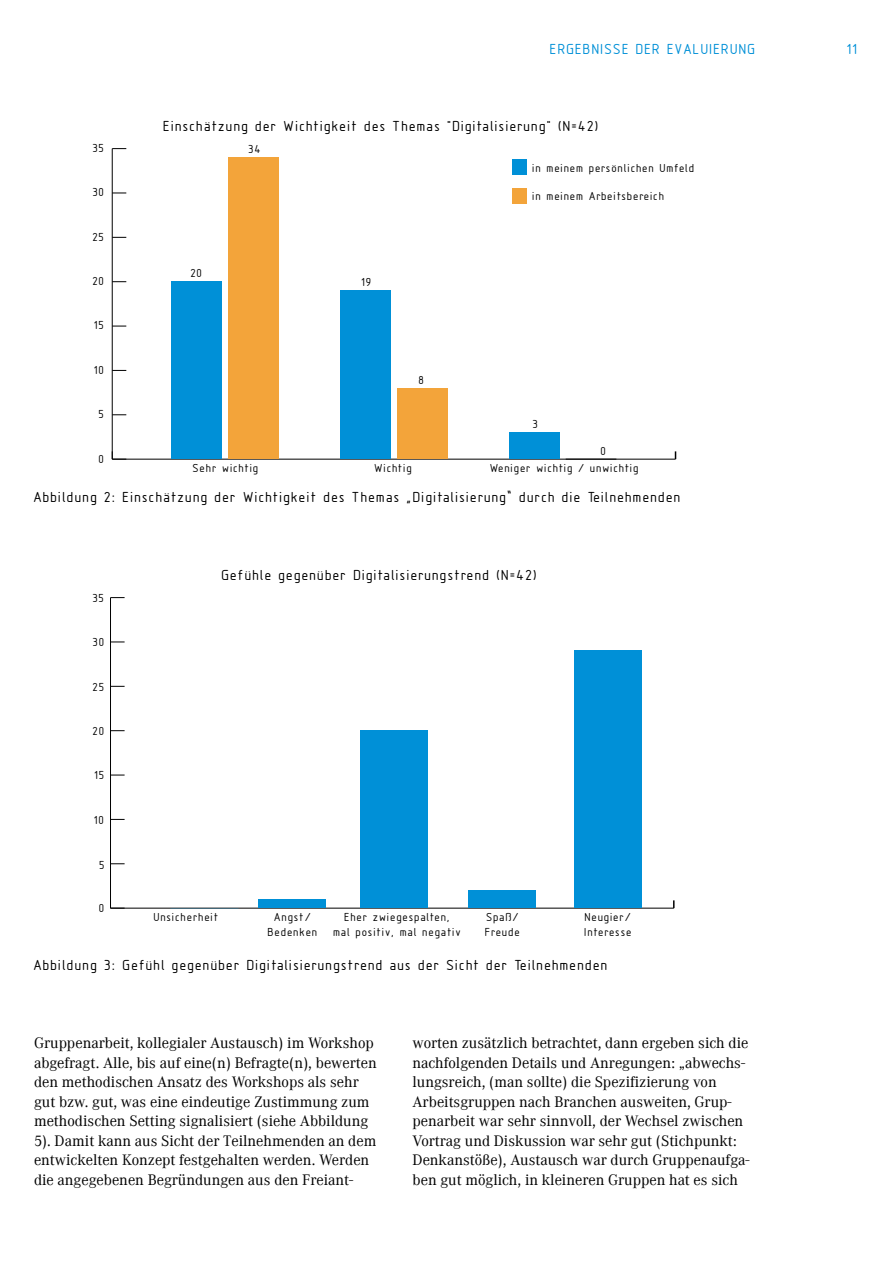
<style>
.page{position:relative;width:893px;height:1263px;background:#fff}
.page>*{position:absolute;margin:0;border:0;box-sizing:border-box;transform-origin:0 0}
.t1{font:15px/19.5px "Corporate ABQ";color:#000}
.t2{font:15px "Isonorm 3098 LW20";color:#000}
.t3{font:15px "Isonorm 3098 LW20";color:#0090d7}
.t4{font:12px/15px "Isonorm 3098 LW20";color:#000;text-align:center}
</style>
<div class="page">
<hr style="left:112px;top:459px;width:563px;height:1px;background:#000">
<hr style="left:112px;top:149px;width:1px;height:310px;background:#000">
<svg style="left:112px;top:451px;width:14px;height:9px"></svg>
<svg style="left:112px;top:414px;width:14px;height:1px"></svg>
<svg style="left:112px;top:370px;width:14px;height:1px"></svg>
<svg style="left:112px;top:326px;width:14px;height:1px"></svg>
<svg style="left:112px;top:281px;width:14px;height:1px"></svg>
<svg style="left:112px;top:237px;width:14px;height:1px"></svg>
<svg style="left:112px;top:193px;width:14px;height:1px"></svg>
<svg style="left:112px;top:148px;width:14px;height:1px"></svg>
<div style="left:509px;top:432px;width:51px;height:27px;background:#0090d7"></div>
<div style="left:397px;top:388px;width:50px;height:71px;background:#f3a43a"></div>
<div style="left:340px;top:291px;width:51px;height:168px;background:#0090d7"></div>
<div style="left:228px;top:157px;width:50px;height:302px;background:#f3a43a"></div>
<div style="left:171px;top:282px;width:51px;height:177px;background:#0090d7"></div>
<div style="left:512px;top:188px;width:14px;height:16px;background:#f3a43a"></div>
<div style="left:512px;top:159px;width:14px;height:16px;background:#0090d7"></div>
<hr style="left:111px;top:908px;width:563px;height:1px;background:#000">
<svg style="left:673px;top:900px;width:2px;height:8px"></svg>
<hr style="left:110px;top:598px;width:1px;height:310px;background:#000">
<svg style="left:110px;top:907px;width:15px;height:2px"></svg>
<svg style="left:111px;top:863px;width:14px;height:1px"></svg>
<svg style="left:111px;top:819px;width:14px;height:1px"></svg>
<svg style="left:111px;top:775px;width:14px;height:1px"></svg>
<svg style="left:111px;top:730px;width:14px;height:1px"></svg>
<svg style="left:111px;top:686px;width:14px;height:1px"></svg>
<svg style="left:111px;top:642px;width:14px;height:1px"></svg>
<svg style="left:111px;top:597px;width:14px;height:1px"></svg>
<div style="left:574px;top:651px;width:67px;height:257px;background:#0090d7"></div>
<div style="left:468px;top:890px;width:67px;height:18px;background:#0090d7"></div>
<div style="left:360px;top:731px;width:68px;height:177px;background:#0090d7"></div>
<div style="left:258px;top:899px;width:67px;height:9px;background:#0090d7"></div>
<p class="t3" style="left:551px;top:41px;width:208px">ERGEBNISSE DER EVAlUIERUNG</p>
<p class="t3" style="left:847px;top:41px;width:13px">11</p>
<p class="t2" style="left:164px;top:119px;width:438px">Einschätzung der Wichtigkeit des Themas "Digitalisierung" (N=42)</p>
<p class="t4" style="left:93px;top:141px;width:14px">35</p>
<p class="t4" style="left:249px;top:142px;width:15px">34</p>
<p class="t4" style="left:93px;top:185px;width:14px">30</p>
<p class="t4" style="left:93px;top:229px;width:14px">25</p>
<p class="t4" style="left:93px;top:274px;width:14px">20</p>
<p class="t4" style="left:95px;top:318px;width:12px">15</p>
<p class="t4" style="left:95px;top:362px;width:12px">10</p>
<p class="t4" style="left:99px;top:407px;width:8px">5</p>
<p class="t4" style="left:191px;top:266px;width:14px">20</p>
<p class="t4" style="left:362px;top:275px;width:12px">19</p>
<p class="t4" style="left:419px;top:373px;width:8px">8</p>
<p class="t4" style="left:533px;top:160px;width:164px">in meinem persönlichen Umfeld</p>
<p class="t4" style="left:533px;top:188px;width:134px">in meinem Arbeitsbereich</p>
<p class="t4" style="left:533px;top:417px;width:8px">3</p>
<p class="t4" style="left:99px;top:451px;width:8px">0</p>
<p class="t4" style="left:601px;top:443px;width:8px">0</p>
<p class="t4" style="left:193px;top:460px;width:68px">Sehr wichtig</p>
<p class="t4" style="left:375px;top:460px;width:40px">Wichtig</p>
<p class="t4" style="left:490px;top:460px;width:151px">Weniger wichtig / unwichtig</p>
<p class="t2" style="left:34px;top:489px;width:650px">Abbildung 2: Einschätzung der Wichtigkeit des Themas „Digitalisierung“ durch die Teilnehmenden</p>
<p class="t4" style="left:93px;top:591px;width:14px">35</p>
<p class="t4" style="left:93px;top:635px;width:14px">30</p>
<p class="t4" style="left:93px;top:679px;width:14px">25</p>
<p class="t4" style="left:93px;top:724px;width:14px">20</p>
<p class="t4" style="left:95px;top:768px;width:12px">15</p>
<p class="t4" style="left:95px;top:812px;width:12px">10</p>
<p class="t4" style="left:100px;top:857px;width:8px">5</p>
<p class="t4" style="left:99px;top:901px;width:8px">0</p>
<p class="t2" style="left:222px;top:568px;width:318px">Gefühle gegenüber Digitalisierungstrend (N=42)</p>
<p class="t4" style="left:154px;top:909px;width:67px">Unsicherheit</p>
<p class="t4" style="left:268px;top:909px;width:52px">Angst/<br>Bedenken</p>
<p class="t4" style="left:334px;top:909px;width:130px">Eher zwiegespalten,<br>mal positiv, mal negativ</p>
<p class="t4" style="left:486px;top:909px;width:37px;text-align:left">Spaß/<br>Freude</p>
<p class="t4" style="left:585px;top:909px;width:50px;text-align:left">Neugier/<br>Interesse</p>
<p class="t2" style="left:34px;top:957px;width:577px">Abbildung 3: Gefühl gegenüber Digitalisierungstrend aus der Sicht der Teilnehmenden</p>
<p class="t1" style="left:34px;top:1033px;width:344px">Gruppenarbeit, kollegialer Austausch) im Workshop abgefragt. Alle, bis auf eine(n) Befragte(n), bewerten den methodischen Ansatz des Workshops als sehr gut bzw. gut, was eine eindeutige Zustimmung zum methodischen Setting signalisiert (siehe Abbildung 5). Damit kann aus Sicht der Teilnehmenden an dem entwickelten Konzept festgehalten werden. Werden die angegebenen Begründungen aus den Freiant-</p>
<p class="t1" style="left:412px;top:1033px;width:339px">worten zusätzlich betrachtet, dann ergeben sich die nachfolgenden Details und Anregungen: „abwechs&shy;lungsreich, (man sollte) die Spezifizierung von Arbeitsgruppen nach Branchen ausweiten, Grup&shy;penarbeit war sehr sinnvoll, der Wechsel zwischen Vortrag und Diskussion war sehr gut (Stichpunkt:<br>Denkanstöße), Austausch war durch Gruppenaufga&shy;ben gut möglich, in kleineren Gruppen hat es sich</p>
</div>
